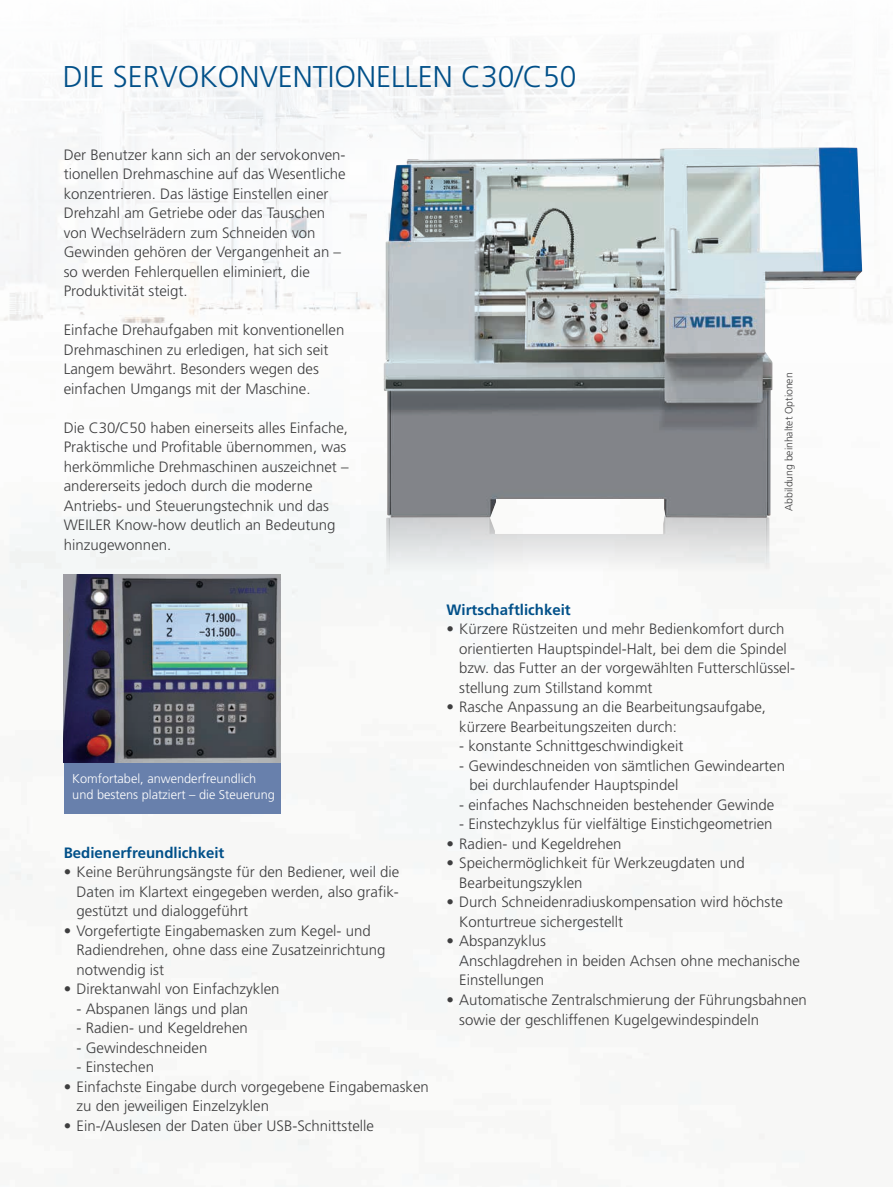
<style>
.page{position:relative;width:893px;height:1187px;background:#fff}
.page>*{position:absolute;margin:0;border:0;box-sizing:border-box;transform-origin:0 0}
.t1{font:300 30px "Frutiger";color:#015089}
.t2{font:300 15px/19.5px "Frutiger";color:#3e3e3f}
.t3{font:700 15px "Frutiger";color:#015089}
.t4{font:300 12.75px/16.5px "Frutiger";color:#fff}
.t5{font:300 10.5px "Frutiger";letter-spacing:-.005em;color:#3e3e3f}
</style>
<div class="page">
<div style="left:0;top:543px;width:885px;height:643px;background:#f7f7f6"></div>
<img style="left:382px;top:515px;width:389px;height:186px">
<img style="left:384px;top:147px;width:478px;height:371px">
<div style="left:64px;top:762px;width:217px;height:51px;background:#6880ac"></div>
<img style="left:64px;top:574px;width:217px;height:188px">
<h1 class="t1" style="left:63px;top:60px;width:515px">DIE SERVOKONVENTIONELLEN C30/C50</h1>
<p class="t2" style="left:64px;top:145px;width:283px">Der Benutzer kann sich an der servokonven&shy;tionellen Drehmaschine auf das Wesentliche konzentrieren. Das lästige Einstellen einer Drehzahl am Getriebe oder das Tauschen von Wechselrädern zum Schneiden von Gewinden gehören der Vergangenheit an – so werden Fehlerquellen eliminiert, die Produktivität steigt.</p>
<p class="t2" style="left:64px;top:320px;width:282px">Einfache Drehaufgaben mit konventionellen Drehmaschinen zu erledigen, hat sich seit Langem bewährt. Besonders wegen des einfachen Umgangs mit der Maschine.</p>
<p class="t2" style="left:64px;top:418px;width:286px">Die C30/C50 haben einerseits alles Einfache, Praktische und Profitable übernommen, was herkömmliche Drehmaschinen auszeichnet – andererseits jedoch durch die moderne Antriebs- und Steuerungstechnik und das WEILER Know-how deutlich an Bedeutung hinzugewonnen.</p>
<p class="t5" style="left:783px;top:510px;width:139px;rotate:-90deg">Abbildung beinhaltet Optionen</p>
<p class="t4" style="left:72px;top:770px;width:204px">Komfortabel, anwenderfreundlich und bestens platziert – die Steuerung</p>
<p class="t3" style="left:64px;top:843px;width:162px">Bedienerfreundlichkeit</p>
<p class="t2" style="left:77px;top:862px;width:324px;text-indent:-13px">• Keine Berührungsängste für den Bediener, weil die<br>Daten im Klartext eingegeben werden, also grafik&shy;gestützt und dialoggeführt</p>
<p class="t2" style="left:77px;top:920px;width:310px;text-indent:-13px">• Vorgefertigte Eingabemasken zum Kegel- und<br>Radiendrehen, ohne dass eine Zusatzeinrichtung notwendig ist</p>
<p class="t2" style="left:64px;top:979px;width:217px">• Direktanwahl von Einfachzyklen</p>
<p class="t2" style="left:77px;top:998px;width:173px">- Abspanen längs und plan</p>
<p class="t2" style="left:77px;top:1018px;width:173px">- Radien- und Kegeldrehen</p>
<p class="t2" style="left:77px;top:1037px;width:132px">- Gewindeschneiden</p>
<p class="t2" style="left:77px;top:1057px;width:79px">- Einstechen</p>
<p class="t2" style="left:77px;top:1076px;width:354px;text-indent:-13px">• Einfachste Eingabe durch vorgegebene Eingabemasken zu den jeweiligen Einzelzyklen</p>
<p class="t2" style="left:64px;top:1115px;width:312px">• Ein-/Auslesen der Daten über USB-Schnittstelle</p>
<p class="t3" style="left:446px;top:600px;width:126px">Wirtschaftlichkeit</p>
<p class="t2" style="left:459px;top:619px;width:337px;text-indent:-13px">• Kürzere Rüstzeiten und mehr Bedienkomfort durch orientierten Hauptspindel-Halt, bei dem die Spindel bzw. das Futter an der vorgewählten Futterschlüssel&shy;stellung zum Stillstand kommt</p>
<p class="t2" style="left:459px;top:697px;width:308px;text-indent:-13px">• Rasche Anpassung an die Bearbeitungsaufgabe, kürzere Bearbeitungszeiten durch:</p>
<p class="t2" style="left:459px;top:736px;width:226px">- konstante Schnittgeschwindigkeit</p>
<p class="t2" style="left:469px;top:755px;width:317px;text-indent:-10px">- Gewindeschneiden von sämtlichen Gewindearten bei durchlaufender Hauptspindel</p>
<p class="t2" style="left:459px;top:794px;width:317px">- einfaches Nachschneiden bestehender Gewinde</p>
<p class="t2" style="left:459px;top:814px;width:315px">- Einstechzyklus für vielfältige Einstichgeometrien</p>
<p class="t2" style="left:446px;top:833px;width:177px">• Radien- und Kegeldrehen</p>
<p class="t2" style="left:459px;top:853px;width:287px;text-indent:-13px">• Speichermöglichkeit für Werkzeugdaten und<br>Bearbeitungszyklen</p>
<p class="t2" style="left:459px;top:892px;width:325px;text-indent:-13px">• Durch Schneidenradiuskompensation wird höchste<br>Konturtreue sichergestellt</p>
<p class="t2" style="left:459px;top:931px;width:342px;text-indent:-13px">• Abspanzyklus<br>Anschlagdrehen in beiden Achsen ohne mechanische<br>Einstellungen</p>
<p class="t2" style="left:459px;top:989px;width:349px;text-indent:-13px">• Automatische Zentralschmierung der Führungsbahnen sowie der geschliffenen Kugelgewindespindeln</p>
</div>
